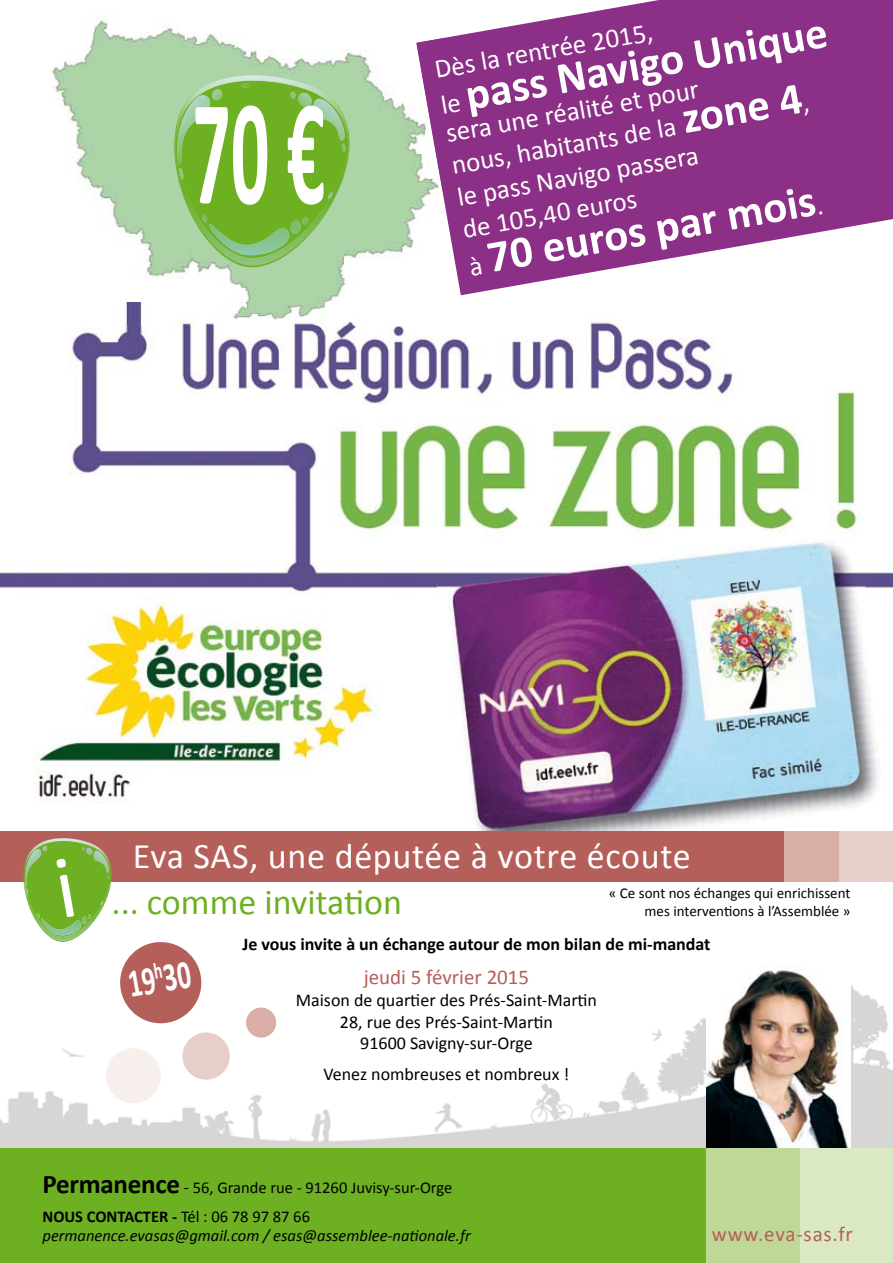
<style>
.page{position:relative;width:893px;height:1263px;background:#fff}
.page>*{position:absolute;margin:0;border:0;box-sizing:border-box;transform-origin:0 0}
.t1{font:700 151.8px "Calibri";color:#fff;scale:.5 1}
.t2{font:700 45px "Calibri";color:#fff}
.t3{font:700 40.5px "Calibri";color:#fff;scale:.67 1}
.t4{font:36px "Calibri";letter-spacing:.02em;color:#fff}
.t5{font:36px "Calibri";color:#6db122}
.t6{font:27px/32.4px "Calibri";color:#fff}
.t7{font:21px "Calibri";color:#b55f5b}
.t8{font:21px "Calibri";letter-spacing:.04em;color:#b55f5b}
.t9{font:18px/21.6px "Calibri";color:#000;text-align:center}
.t10{font:700 18px "Calibri";color:#000}
.t11{font:16.5px/28.8px "Calibri";color:#000}
.t12{font:italic 16.5px "Calibri";color:#000}
.t13{font:15px "Calibri";color:#000}
.s1{font-weight:400;font-size:27px}
.s2{font-weight:700;font-size:27px}
.s3{font-size:18px}
.s4{font-weight:700}
</style>
<div class="page">
<svg style="left:443px;top:0;width:450px;height:295px;fill:#8c2f86"></svg>
<img style="left:0;top:320px;width:893px;height:511px">
<img style="left:0;top:957px;width:893px;height:191px">
<div style="left:0;top:831px;width:893px;height:50px;background:#b55f5b"></div>
<div style="left:785px;top:831px;width:54px;height:50px;background:#d8aea7"></div>
<div style="left:839px;top:831px;width:54px;height:50px;background:#e7cec9"></div>
<div style="left:120px;top:942px;width:81px;height:81px;background:#b55f5b;border-radius:50%"></div>
<div style="left:183px;top:1032px;width:47px;height:48px;background:#e7cec9;border-radius:50%"></div>
<div style="left:246px;top:1007px;width:30px;height:30px;background:#d8aea7;border-radius:50%"></div>
<div style="left:106px;top:1048px;width:55px;height:55px;background:#f7efec;border-radius:50%"></div>
<img style="left:50px;top:20px;width:393px;height:306px">
<img style="left:416px;top:38px;width:27px;height:155px">
<svg style="left:174px;top:75px;width:176px;height:192px;background:#82bc52"></svg>
<img style="left:706px;top:967px;width:144px;height:181px">
<div style="left:0;top:1148px;width:893px;height:115px;background:#6db122"></div>
<div style="left:706px;top:1148px;width:99px;height:115px;background:#bfd898"></div>
<div style="left:800px;top:1148px;width:93px;height:115px;background:#dae8c3"></div>
<svg style="left:24px;top:838px;width:89px;height:104px"></svg>
<svg style="left:804px;top:109px;width:5px;height:7px"></svg>
<h1 class="t1" style="left:192px;top:56px;width:267px">70 €</h1>
<h3 class="t6" style="left:432px;top:54px;width:222px;rotate:-10deg">Dès la rentrée 2015,</h3>
<h3 class="t6" style="left:443px;top:118px;width:258px;rotate:-10deg">sera une réalité et pour nous, habitants de la</h3>
<h2 class="t2" style="left:435px;top:71px;width:394px;rotate:-10deg"><span class="s1">le</span> pass Navigo Unique</h2>
<h2 class="t2" style="left:677px;top:90px;width:123px;rotate:-10deg">zone 4</h2>
<h3 class="t6" style="left:455px;top:181px;width:246px;rotate:-10deg">le pass Navigo passera de 105,40 euros</h3>
<h2 class="t2" style="left:464px;top:233px;width:360px;rotate:-10deg"><span class="s1">à</span> 70 euros par mois<span class="s1">.</span></h2>
<h3 class="t4" style="left:133px;top:833px;width:559px">Eva SAS, une députée à votre écoute</h3>
<h3 class="t5" style="left:112px;top:879px;width:292px">... comme invitation</h3>
<p class="t13" style="left:609px;top:884px;width:243px">« Ce sont nos échanges qui enrichissent</p>
<p class="t13" style="left:645px;top:902px;width:207px">mes interventions à l’Assemblée »</p>
<h3 class="t3" style="left:124px;top:958px;width:96px;rotate:-10deg">19<sup>h</sup>30</h3>
<p class="t10" style="left:242px;top:933px;width:470px">Je vous invite à un échange autour de mon bilan de mi-mandat</p>
<p class="t7" style="left:364px;top:964px;width:167px">jeudi 5 février 2015</p>
<p class="t9" style="left:296px;top:989px;width:303px">Maison de quartier des Prés-Saint-Martin<br>28, rue des Prés-Saint-Martin<br>91600 Savigny-sur-Orge</p>
<p class="t9" style="left:323px;top:1063px;width:247px">Venez nombreuses et nombreux !</p>
<p class="t11" style="left:43px;top:1173px;width:411px"><span class="s2">Permanence</span> <span class="s3">-</span> 56, Grande rue - 91260 Juvisy-sur-Orge<br><span class="s4">NOUS CONTACTER -</span> Tél : 06 78 97 87 66</p>
<p class="t12" style="left:43px;top:1225px;width:430px">permanence.evasas@gmail.com / esas@assemblee-nationale.fr</p>
<p class="t8" style="left:712px;top:1221px;width:143px">www.eva-sas.fr</p>
</div>
